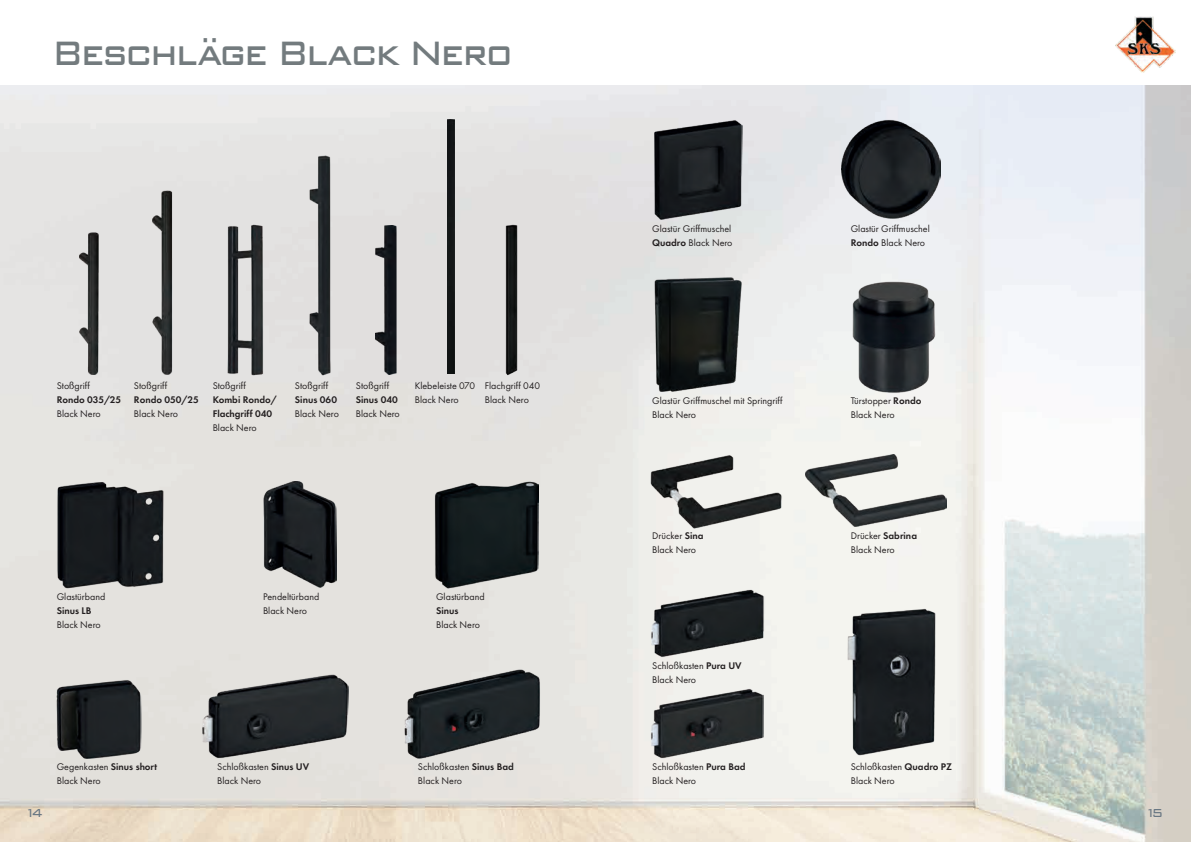
<style>
.page{position:relative;width:1191px;height:842px;background:#fff}
.page>*{position:absolute;margin:0;border:0;box-sizing:border-box;transform-origin:0 0}
.t1{font:500 35px "Banque Gothique RR";letter-spacing:-.01em;color:#737b7e;scale:.94 1}
.t2{font:500 12px "Banque Gothique RR";color:#697783}
.t3{font:10px/14px "Futura PT";color:#231f20}
.t4{font:600 10px/14px "Futura PT";color:#231f20}
.s1{font-weight:600}
</style>
<div class="page">
<img style="left:0;top:85px;width:1191px;height:757px">
<img style="left:654px;top:119px;width:88px;height:100px">
<img style="left:200px;top:674px;width:149px;height:84px">
<img style="left:403px;top:669px;width:138px;height:89px">
<img style="left:54px;top:479px;width:112px;height:111px">
<img style="left:650px;top:589px;width:114px;height:69px">
<img style="left:845px;top:607px;width:91px;height:149px">
<img style="left:651px;top:688px;width:112px;height:70px">
<img style="left:434px;top:481px;width:104px;height:107px">
<img style="left:263px;top:481px;width:73px;height:106px">
<img style="left:841px;top:119px;width:99px;height:100px">
<img style="left:57px;top:679px;width:84px;height:79px">
<img style="left:646px;top:273px;width:100px;height:122px">
<img style="left:852px;top:280px;width:84px;height:114px">
<img style="left:650px;top:454px;width:132px;height:74px">
<img style="left:805px;top:454px;width:142px;height:73px">
<img style="left:224px;top:221px;width:39px;height:155px">
<img style="left:153px;top:86px;width:19px;height:288px">
<img style="left:308px;top:152px;width:26px;height:224px">
<div style="left:447px;top:119px;width:7px;height:255px;background:#131617"></div>
<img style="left:504px;top:224px;width:15px;height:151px">
<img style="left:77px;top:230px;width:22px;height:144px">
<img style="left:376px;top:225px;width:20px;height:149px">
<img style="left:1115px;top:17px;width:60px;height:55px">
<h1 class="t1" style="left:54px;top:31px;width:489px">Beschläge Black Nero</h1>
<p class="t3" style="left:57px;top:379px;width:35px">Stoßgriff</p>
<p class="t4" style="left:57px;top:393px;width:66px">Rondo 035/25</p>
<p class="t3" style="left:57px;top:407px;width:45px">Black Nero</p>
<p class="t3" style="left:134px;top:379px;width:35px">Stoßgriff</p>
<p class="t4" style="left:134px;top:393px;width:66px">Rondo 050/25</p>
<p class="t3" style="left:134px;top:407px;width:45px">Black Nero</p>
<p class="t3" style="left:213px;top:379px;width:35px">Stoßgriff</p>
<p class="t4" style="left:213px;top:393px;width:66px">Kombi Rondo/<br>Flachgriff 040</p>
<p class="t3" style="left:213px;top:421px;width:45px">Black Nero</p>
<p class="t3" style="left:295px;top:379px;width:35px">Stoßgriff</p>
<p class="t4" style="left:295px;top:393px;width:44px">Sinus 060</p>
<p class="t3" style="left:295px;top:407px;width:45px">Black Nero</p>
<p class="t3" style="left:356px;top:379px;width:35px">Stoßgriff</p>
<p class="t4" style="left:356px;top:393px;width:43px">Sinus 040</p>
<p class="t3" style="left:356px;top:407px;width:45px">Black Nero</p>
<p class="t3" style="left:415px;top:379px;width:62px">Klebeleiste 070<br>Black Nero</p>
<p class="t3" style="left:485px;top:379px;width:57px">Flachgriff 040<br>Black Nero</p>
<p class="t3" style="left:57px;top:590px;width:50px">Glastürband</p>
<p class="t4" style="left:57px;top:604px;width:36px">Sinus LB</p>
<p class="t3" style="left:57px;top:618px;width:45px">Black Nero</p>
<p class="t3" style="left:57px;top:760px;width:102px">Gegenkasten <span class="s1">Sinus short<br></span>Black Nero</p>
<p class="t3" style="left:263px;top:590px;width:58px">Pendeltürband<br>Black Nero</p>
<p class="t3" style="left:217px;top:760px;width:93px">Schloßkasten <span class="s1">Sinus UV<br></span>Black Nero</p>
<p class="t3" style="left:436px;top:590px;width:50px">Glastürband</p>
<p class="t4" style="left:436px;top:604px;width:24px">Sinus</p>
<p class="t3" style="left:436px;top:618px;width:45px">Black Nero</p>
<p class="t3" style="left:418px;top:760px;width:97px">Schloßkasten <span class="s1">Sinus Bad<br></span>Black Nero</p>
<p class="t3" style="left:652px;top:221px;width:82px">Glastür Griffmuschel<br><span class="s1">Quadro</span> Black Nero</p>
<p class="t3" style="left:850px;top:221px;width:81px">Glastür Griffmuschel<br><span class="s1">Rondo</span> Black Nero</p>
<p class="t3" style="left:652px;top:394px;width:132px">Glastür Griffmuschel mit Springriff<br>Black Nero</p>
<p class="t3" style="left:850px;top:394px;width:72px">Türstopper <span class="s1">Rondo<br></span>Black Nero</p>
<p class="t3" style="left:652px;top:529px;width:53px">Drücker <span class="s1">Sina<br></span>Black Nero</p>
<p class="t3" style="left:850px;top:529px;width:68px">Drücker <span class="s1">Sabrina<br></span>Black Nero</p>
<p class="t3" style="left:652px;top:658px;width:91px">Schloßkasten <span class="s1">Pura UV<br></span>Black Nero</p>
<p class="t3" style="left:652px;top:760px;width:95px">Schloßkasten <span class="s1">Pura Bad<br></span>Black Nero</p>
<p class="t3" style="left:850px;top:760px;width:103px">Schloßkasten <span class="s1">Quadro PZ<br></span>Black Nero</p>
<p class="t2" style="left:28px;top:805px;width:16px">14</p>
<p class="t2" style="left:1148px;top:805px;width:15px">15</p>
</div>
